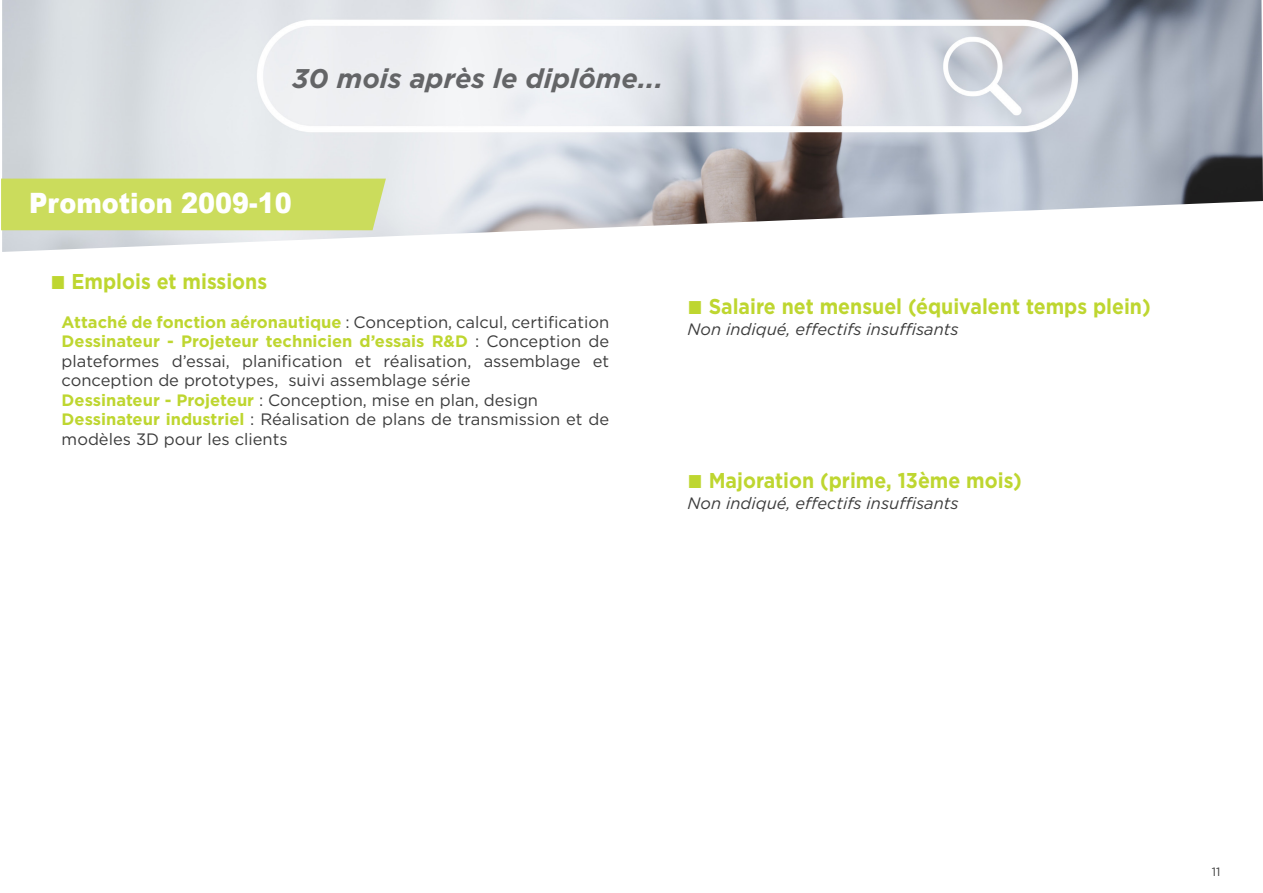
<style>
.page{position:relative;width:1263px;height:893px;background:#fff}
.page>*{position:absolute;margin:0;border:0;box-sizing:border-box;transform-origin:0 0}
.t1{font:900 28.05px "Arial";color:#fff;scale:.91 1}
.TITRE_ORANGE{font:italic 700 27px "Gotham";color:#646567}
.t2{font:700 21.45px "Gotham";color:#bed630;scale:.91 1}
.t3{font:16.5px/19.5px "Gotham";color:#3c3c3c;text-align:justify}
.t4{font:italic 16.5px "Gotham";color:#3c3c3c}
.t5{font:12px "Gotham";color:#3c3c3c}
.s1{font-family:"Arial";font-weight:900;font-size:28.05px}
.s2{font-weight:700;color:#bed630}
</style>
<div class="page">
<img style="left:2px;top:0;width:1261px;height:252px">
<div style="left:1px;top:179px;width:385px;height:51px;background:#cbdc5c"></div>
<p class="TITRE_ORANGE" style="left:293px;top:60px;width:372px">30 mois après le diplôme...</p>
<p class="t1" style="left:29px;top:183px;width:290px">Promotion 2009-10</p>
<p class="t2" style="left:50px;top:268px;width:240px"><span class="s1">■</span> Emplois et missions</p>
<p class="t3" style="left:62px;top:312px;width:549px"><span class="s2">Attaché de fonction aéronautique</span> : Conception, calcul, certification</p>
<p class="t3" style="left:62px;top:331px;width:549px"><span class="s2">Dessinateur - Projeteur technicien d’essais R&amp;D</span> : Conception de plateformes d’essai, planification et réalisation, assemblage et conception de prototypes, suivi assemblage série</p>
<p class="t3" style="left:62px;top:390px;width:478px"><span class="s2">Dessinateur - Projeteur</span> : Conception, mise en plan, design</p>
<p class="t3" style="left:62px;top:409px;width:549px"><span class="s2">Dessinateur industriel</span> : Réalisation de plans de transmission et de modèles 3D pour les clients</p>
<p class="t2" style="left:687px;top:292px;width:511px"><span class="s1">■</span> Salaire net mensuel (équivalent temps plein)</p>
<p class="t4" style="left:687px;top:319px;width:273px">Non indiqué, effectifs insuffisants</p>
<p class="t2" style="left:687px;top:466px;width:369px"><span class="s1">■</span> Majoration (prime, 13ème mois)</p>
<p class="t4" style="left:687px;top:493px;width:273px">Non indiqué, effectifs insuffisants</p>
<p class="t5" style="left:1212px;top:864px;width:10px">11</p>
</div>
